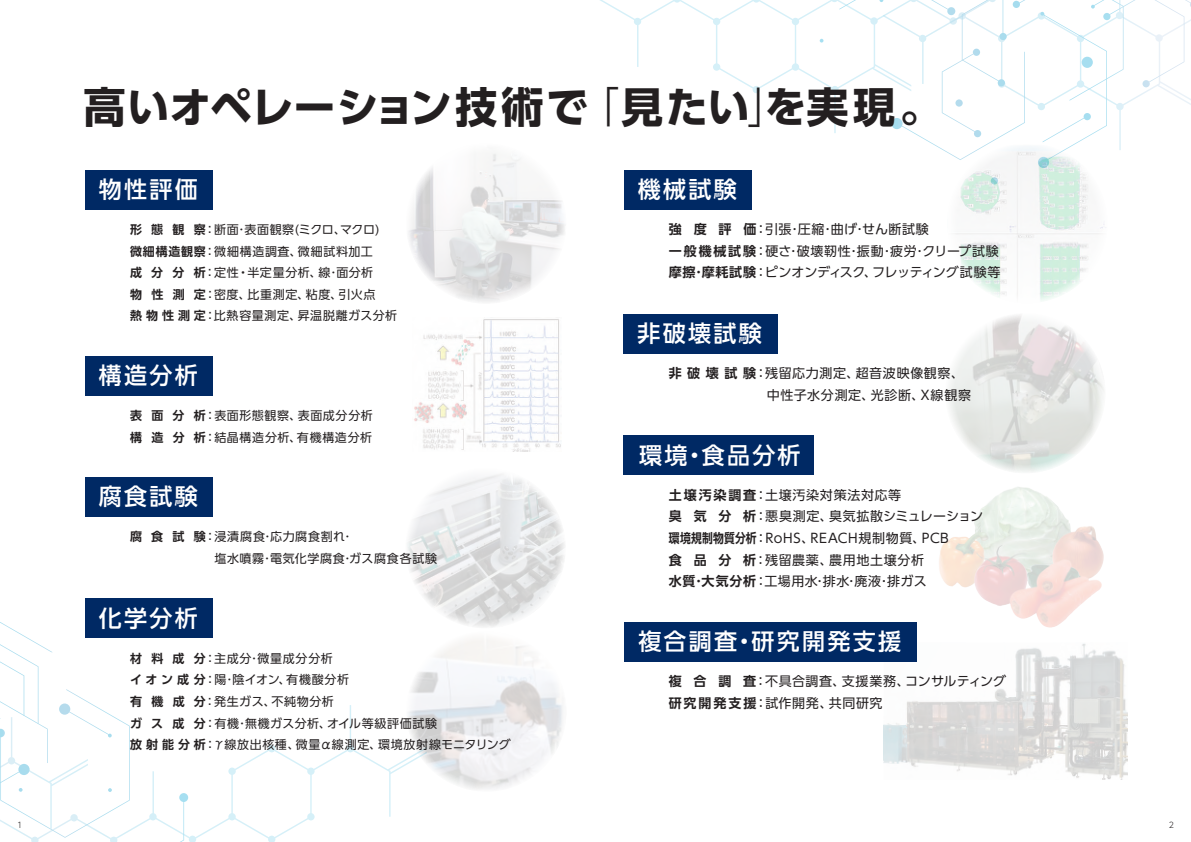
<style>
.page{position:relative;width:1191px;height:842px;background:#fff}
.page>*{position:absolute;margin:0;border:0;box-sizing:border-box;transform-origin:0 0}
.t1{font:700 42.2px "UD Shin Go Pro";color:#231f20}
.t2{font:500 23px "UD Shin Go Pro";letter-spacing:.1em;color:#fff}
.t3{font:13px/21.6px "UD Shin Go Pro";letter-spacing:.045em;color:#231f20}
.t4{font:13px/21.6px "UD Shin Go Pro";letter-spacing:.02em;color:#231f20}
.t5{font:12px/21.6px "UD Shin Go Pro";letter-spacing:.05em;color:#231f20}
.t6{font:300 8px "UD Shin Go Pro";color:#231f20}
.s1{font-weight:300}
.s2{font-family:"UD Shin Go Pro De";font-weight:700}
</style>
<div class="page">
<svg style="left:600px;top:0;width:170px;height:93px"></svg>
<svg style="left:883px;top:642px;width:244px;height:138px"></svg>
<img style="left:480px;top:639px;width:83px;height:150px">
<img style="left:949px;top:317px;width:155px;height:155px">
<img style="left:408px;top:90px;width:240px;height:212px">
<img style="left:407px;top:474px;width:158px;height:153px">
<img style="left:414px;top:319px;width:147px;height:133px">
<img style="left:939px;top:487px;width:165px;height:141px">
<img style="left:955px;top:184px;width:150px;height:133px">
<div style="left:85px;top:170px;width:128px;height:39px;background:#002964"></div>
<div style="left:624px;top:314px;width:154px;height:39px;background:#002964"></div>
<div style="left:624px;top:170px;width:127px;height:39px;background:#002964"></div>
<div style="left:624px;top:435px;width:190px;height:40px;background:#002964"></div>
<div style="left:624px;top:622px;width:292px;height:40px;background:#002964"></div>
<div style="left:85px;top:356px;width:128px;height:39px;background:#002964"></div>
<div style="left:85px;top:477px;width:128px;height:40px;background:#002964"></div>
<div style="left:85px;top:598px;width:128px;height:40px;background:#002964"></div>
<svg style="left:0;top:615px;width:480px;height:227px"></svg>
<svg style="left:770px;top:0;width:421px;height:184px"></svg>
<h1 class="t1" style="left:83px;top:72px;width:859px">高いオペレーション技術で<span class="s1">「</span>見たい<span class="s1">」</span>を実現。</h1>
<h2 class="t2" style="left:99px;top:170px;width:100px">物性評価</h2>
<p class="t5" style="left:130px;top:218px;width:268px"><span class="s2">形 態 観 察</span>：断面･表面観察(ミクロ、マクロ)<br><span class="s2">微細構造観察</span>：微細構造調査、微細試料加工<br><span class="s2">成 分 分 析</span>：定性・半定量分析、線･面分析<br><span class="s2">物 性 測 定</span>：密度、比重測定、粘度、引火点<br><span class="s2">熱物性測定</span>：比熱容量測定、昇温脱離ガス分析</p>
<h2 class="t2" style="left:99px;top:356px;width:100px">構造分析</h2>
<p class="t5" style="left:130px;top:404px;width:244px"><span class="s2">表 面 分 析</span>：表面形態観察、表面成分分析<span class="s2">構 造 分 析</span>：結晶構造分析、有機構造分析</p>
<h2 class="t2" style="left:99px;top:478px;width:100px">腐食試験</h2>
<p class="t5" style="left:214px;top:526px;width:224px;text-indent:-84px"><span class="s2">腐 食 試 験</span>：浸漬腐食･応力腐食割れ･<br>塩水噴霧･電気化学腐食･ガス腐食各試験</p>
<h2 class="t2" style="left:99px;top:599px;width:100px">化学分析</h2>
<p class="t5" style="left:130px;top:647px;width:382px"><span class="s2">材 料 成 分</span>：主成分･微量成分分析<br><span class="s2">イオン成分</span>：陽･陰イオン、有機酸分析<br><span class="s2">有 機 成 分</span>：発生ガス、不純物分析<br><span class="s2">ガ ス 成 分</span>：有機･無機ガス分析、オイル等級評価試験<br><span class="s2">放射能分析</span>：γ線放出核種、微量α線測定、環境放射線モニタリング</p>
<h2 class="t2" style="left:638px;top:170px;width:100px">機械試験</h2>
<p class="t4" style="left:669px;top:218px;width:333px"><span class="s2">強 度 評 価</span>：引張･圧縮･曲げ･せん断試験<br><span class="s2">一般機械試験</span>：硬さ･破壊靭性･振動･疲労･クリープ試験<span class="s2">摩擦･摩耗試験</span>：ピンオンディスク、フレッティング試験等</p>
<h2 class="t2" style="left:637px;top:314px;width:126px">非破壊試験</h2>
<p class="t3" style="left:767px;top:362px;width:206px;text-indent:-98px"><span class="s2">非破壊試験</span>：残留応力測定、超音波映像観察、中性子水分測定、光診断、X線観察</p>
<h2 class="t2" style="left:639px;top:436px;width:163px">環境・食品分析</h2>
<p class="t3" style="left:669px;top:484px;width:316px"><span class="s2">土壌汚染調査</span>：土壌汚染対策法対応等<br><span class="s2">臭 気 分 析</span>：悪臭測定、臭気拡散シミュレーション<span class="s2">環境規制物質分析</span>：RoHS、REACH規制物質、PCB<br><span class="s2">食 品 分 析</span>：残留農薬、農用地土壌分析<br><span class="s2">水質･大気分析</span>：工場用水･排水･廃液･排ガス</p>
<h2 class="t2" style="left:638px;top:623px;width:264px">複合調査・研究開発支援</h2>
<p class="t3" style="left:669px;top:670px;width:339px"><span class="s2">複 合 調 査</span>：不具合調査、支援業務、コンサルティング<span class="s2">研究開発支援</span>：試作開発、共同研究</p>
<p class="t6" style="left:17px;top:818px;width:7px">1</p>
<p class="t6" style="left:1168px;top:818px;width:7px">2</p>
</div>
